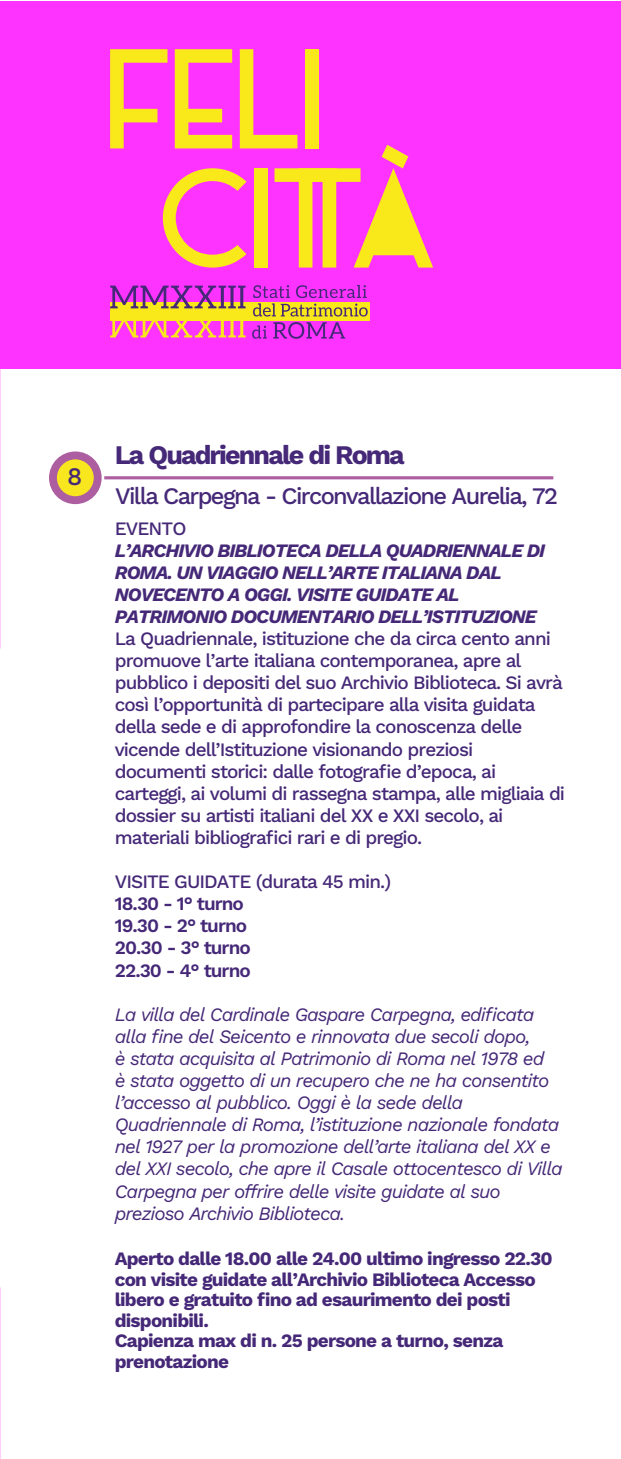
<style>
.page{position:relative;width:621px;height:1459px;background:#fff}
.page>*{position:absolute;margin:0;border:0;box-sizing:border-box;transform-origin:0 0}
.t1{font:700 26.85px "Work Sans";letter-spacing:-.07em;color:#452877}
.t2{font:500 25.25px "Work Sans";color:#452877}
.t3{font:500 23.65px "Work Sans";letter-spacing:-.07em;color:#452877}
.t4{font:500 18.95px/22.1px "Work Sans";letter-spacing:-.05em;color:#452877}
.t5{font:italic 18.95px/22.1px "Work Sans";letter-spacing:-.05em;color:#452877}
.t6{font:700 18.95px/20.5px "Work Sans";letter-spacing:-.04em;color:#452877}
.t7{font:italic 700 18.95px/22.1px "Work Sans";letter-spacing:-.05em;color:#452877}
.t8{font:600 18.95px/22.1px "Work Sans";letter-spacing:-.05em;color:#452877}
</style>
<div class="page">
<div style="left:0;top:1px;width:621px;height:368px;background:#f3f"></div>
<svg style="left:110px;top:49px;width:323px;height:219px"></svg>
<div style="left:110px;top:302px;width:260px;height:19px;background:#f9e81a"></div>
<svg style="left:252px;top:285px;width:116px;height:54px"></svg>
<svg style="left:110px;top:286px;width:136px;height:22px"></svg>
<svg style="left:110px;top:321px;width:136px;height:16px"></svg>
<svg style="left:53px;top:455px;width:45px;height:45px"></svg>
<div style="left:49px;top:451px;width:53px;height:53px;border:8px solid #ad5ea0;border-radius:50%"></div>
<hr style="left:104px;top:476px;width:449px;height:3px;background:#ad5ea0">
<hr style="left:620px;top:1332px;width:1px;height:127px;background:#f3f">
<h2 class="t2" style="left:67px;top:457px;width:17px">8</h2>
<h1 class="t1" style="left:115px;top:434px;width:292px">La Quadriennale di Roma</h1>
<p class="t3" style="left:115px;top:478px;width:444px">Villa Carpegna - Circonvallazione Aurelia, 72</p>
<p class="t4" style="left:115px;top:516px;width:73px">EVENTO</p>
<p class="t7" style="left:115px;top:538px;width:432px">L’ARCHIVIO BIBLIOTECA DELLA QUADRIENNALE DI ROMA. UN VIAGGIO NELL’ARTE ITALIANA DAL NOVECENTO A OGGI. VISITE GUIDATE AL PATRIMONIO DOCUMENTARIO DELL’ISTITUZIONE</p>
<p class="t4" style="left:115px;top:627px;width:452px">La Quadriennale, istituzione che da circa cento anni promuove l’arte italiana contemporanea, apre al pubblico i depositi del suo Archivio Biblioteca. Si avrà così l’opportunità di partecipare alla visita guidata della sede e di approfondire la conoscenza delle vicende dell’Istituzione visionando preziosi documenti storici: dalle fotografie d’epoca, ai carteggi, ai volumi di rassegna stampa, alle migliaia di dossier su artisti italiani del XX e XXI secolo, ai materiali bibliografici rari e di pregio.</p>
<p class="t4" style="left:115px;top:870px;width:278px">VISITE GUIDATE (durata 45 min.)</p>
<p class="t8" style="left:115px;top:892px;width:137px">18.30 - 1° turno<br>19.30 - 2° turno<br>20.30 - 3° turno<br>22.30 - 4° turno</p>
<p class="t5" style="left:115px;top:1002px;width:449px">La villa del Cardinale Gaspare Carpegna, edificata alla fine del Seicento e rinnovata due secoli dopo,<br>è stata acquisita al Patrimonio di Roma nel 1978 ed<br>è stata oggetto di un recupero che ne ha consentito l’accesso al pubblico. Oggi è la sede della Quadriennale di Roma, l’istituzione nazionale fondata nel 1927 per la promozione dell’arte italiana del XX e del XXI secolo, che apre il Casale ottocentesco di Villa Carpegna per offrire delle visite guidate al suo prezioso Archivio Biblioteca.</p>
<p class="t6" style="left:115px;top:1247px;width:440px">Aperto dalle 18.00 alle 24.00 ultimo ingresso 22.30 con visite guidate all’Archivio Biblioteca Accesso libero e gratuito fino ad esaurimento dei posti disponibili.<br>Capienza max di n. 25 persone a turno, senza prenotazione</p>
</div>
